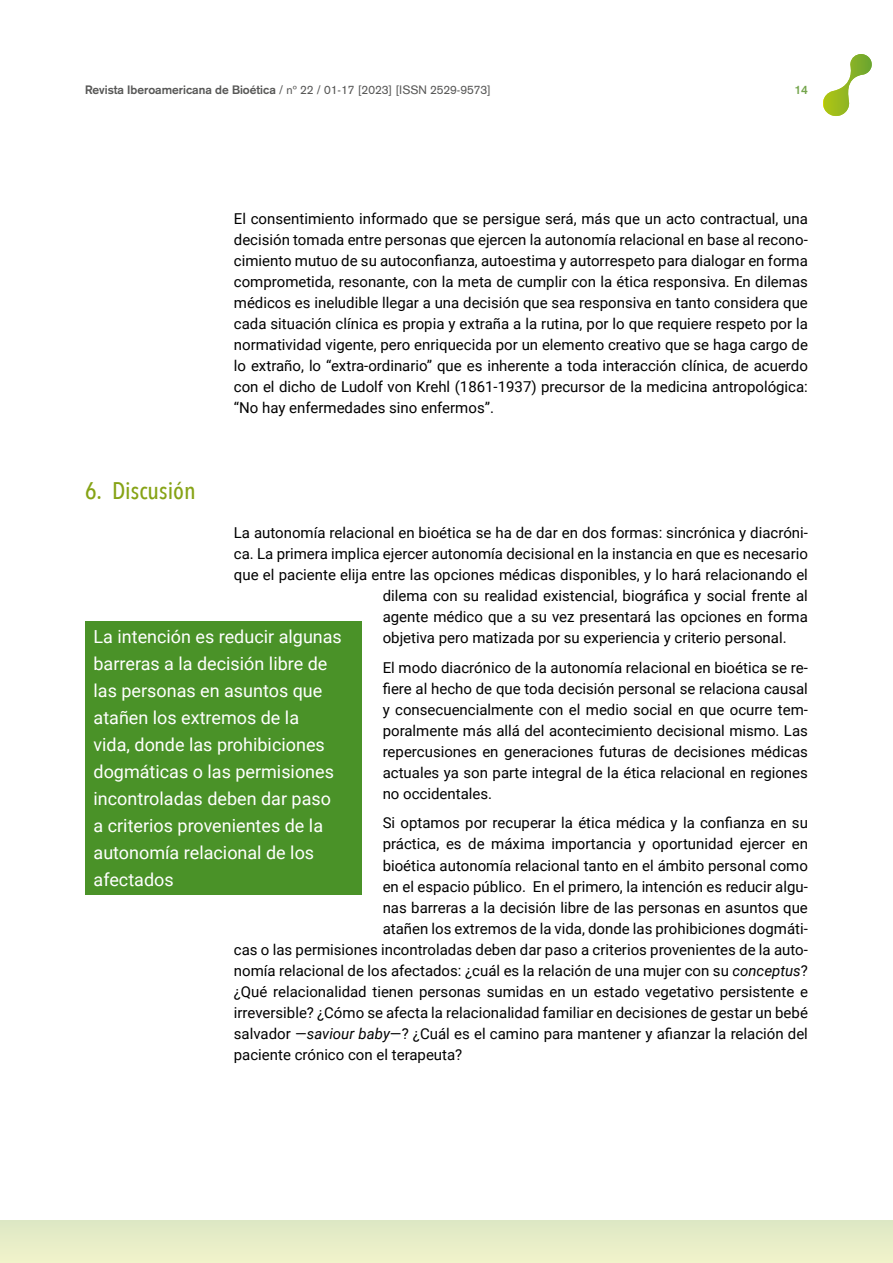
<style>
.page{position:relative;width:893px;height:1263px;background:#fff}
.page>*{position:absolute;margin:0;border:0;box-sizing:border-box;transform-origin:0 0}
.t1{font:500 24px "Avenir Next Condensed";color:#86a315}
.t2{font:18px/27px "Roboto";color:#fff}
.t3{font:15px/21px "Roboto";color:#000;text-align:justify}
.t4{font:12px "Akzidenz Grotesk";color:#575756}
.t5{font:700 12px "Akzidenz Grotesk";color:#74a54c}
.s1{font-weight:700}
.s2{font-style:italic}
</style>
<div class="page">
<div style="left:0;top:1220px;width:893px;height:43px;background:#e7edc8"></div>
<svg style="left:823px;top:54px;width:49px;height:62px"></svg>
<div style="left:85px;top:621px;width:276px;height:273px;background:#4a9228"></div>
<p class="t4" style="left:85px;top:83px;width:407px"><span class="s1">Revista Iberoamericana de Bioética</span> / nº 22 / 01-17 [2023] [ISSN 2529-9573]</p>
<p class="t5" style="left:795px;top:83px;width:15px">14</p>
<h1 class="t1" style="left:85px;top:476px;width:112px">6. Discusión</h1>
<p class="t3" style="left:234px;top:207px;width:576px">El consentimiento informado que se persigue será, más que un acto contractual, una decisión tomada entre personas que ejercen la autonomía relacional en base al recono&shy;cimiento mutuo de su autoconfianza, autoestima y autorrespeto para dialogar en forma comprometida, resonante, con la meta de cumplir con la ética responsiva. En dilemas médicos es ineludible llegar a una decisión que sea responsiva en tanto considera que cada situación clínica es propia y extraña a la rutina, por lo que requiere respeto por la normatividad vigente, pero enriquecida por un elemento creativo que se haga cargo de lo extraño, lo “extra-ordinario” que es inherente a toda interacción clínica, de acuerdo con el dicho de Ludolf von Krehl (1861-1937) precursor de la medicina antropológica: “No hay enfermedades sino enfermos”.</p>
<p class="t3" style="left:234px;top:522px;width:576px">La autonomía relacional en bioética se ha de dar en dos formas: sincrónica y diacróni-</p>
<p class="t3" style="left:234px;top:543px;width:576px">ca. La primera implica ejercer autonomía decisional en la instancia en que es necesario</p>
<p class="t3" style="left:234px;top:564px;width:576px">que el paciente elija entre las opciones médicas disponibles, y lo hará relacionando el</p>
<p class="t3" style="left:383px;top:585px;width:427px">dilema con su realidad existencial, biográfica y social frente al</p>
<p class="t3" style="left:383px;top:606px;width:427px">agente médico que a su vez presentará las opciones en forma</p>
<p class="t3" style="left:383px;top:627px;width:405px">objetiva pero matizada por su experiencia y criterio personal.</p>
<p class="t3" style="left:383px;top:656px;width:427px">El modo diacrónico de la autonomía relacional en bioética se re&shy;fiere al hecho de que toda decisión personal se relaciona causal y consecuencialmente con el medio social en que ocurre tem&shy;poralmente más allá del acontecimiento decisional mismo. Las repercusiones en generaciones futuras de decisiones médicas actuales ya son parte integral de la ética relacional en regiones no occidentales.</p>
<p class="t3" style="left:383px;top:812px;width:427px">Si optamos por recuperar la ética médica y la confianza en su</p>
<p class="t3" style="left:383px;top:833px;width:427px">práctica, es de máxima importancia y oportunidad ejercer en</p>
<p class="t3" style="left:383px;top:854px;width:427px">bioética autonomía relacional tanto en el ámbito personal como</p>
<p class="t3" style="left:383px;top:875px;width:427px">en el espacio público. En el primero, la intención es reducir algu-</p>
<p class="t3" style="left:383px;top:896px;width:427px">nas barreras a la decisión libre de las personas en asuntos que</p>
<p class="t3" style="left:383px;top:917px;width:427px">atañen los extremos de la vida, donde las prohibiciones dogmáti-</p>
<p class="t3" style="left:234px;top:938px;width:576px">cas o las permisiones incontroladas deben dar paso a criterios provenientes de la auto-</p>
<p class="t3" style="left:234px;top:959px;width:576px">nomía relacional de los afectados: ¿cuál es la relación de una mujer con su <span class="s2">conceptus</span>?</p>
<p class="t3" style="left:234px;top:980px;width:576px">¿Qué relacionalidad tienen personas sumidas en un estado vegetativo persistente e</p>
<p class="t3" style="left:234px;top:1001px;width:576px">irreversible? ¿Cómo se afecta la relacionalidad familiar en decisiones de gestar un bebé</p>
<p class="t3" style="left:234px;top:1022px;width:576px">salvador —<span class="s2">saviour baby</span>—? ¿Cuál es el camino para mantener y afianzar la relación del</p>
<p class="t3" style="left:234px;top:1043px;width:230px">paciente crónico con el terapeuta?</p>
<p class="t2" style="left:94px;top:622px;width:250px">La intención es reducir algunas barreras a la decisión libre de las personas en asuntos que atañen los extremos de la<br>vida, donde las prohibiciones dogmáticas o las permisiones incontroladas deben dar paso a criterios provenientes de la autonomía relacional de los afectados</p>
</div>
